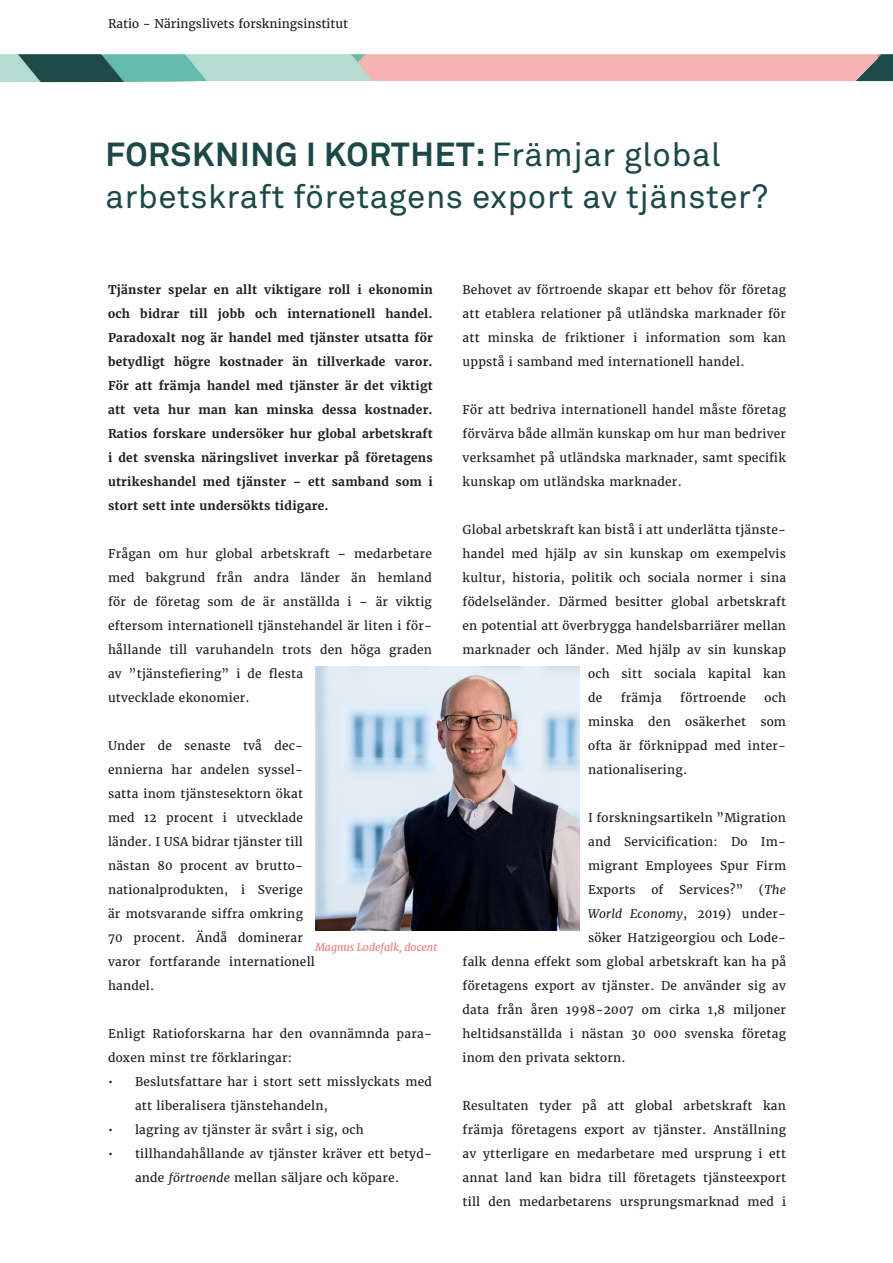
<style>
.page{position:relative;width:893px;height:1263px;background:#fff}
.page>*{position:absolute;margin:0;border:0;box-sizing:border-box;transform-origin:0 0}
.Pull_Quote{font:33px/42px "Akkurat Pro";letter-spacing:.02em;color:#1b4947}
.Body_Text{font:12px/24px "Merriweather";letter-spacing:.02em;color:#231f20;text-align:justify}
.Body_Text-2{font:700 12px/24px "Merriweather";letter-spacing:.02em;color:#231f20;text-align:justify}
.Body_Text-3{font:12px "Merriweather";color:#231f20}
.Body_Text-4{font:italic 12px "Merriweather";letter-spacing:.02em;color:#231f20}
.t1{font:italic 10.5px "Merriweather";color:#ef7773}
.s1{font-weight:700}
.s2{font-style:italic}
.s3{font-style:normal}
</style>
<div class="page">
<img style="left:0;top:54px;width:893px;height:29px">
<img style="left:315px;top:666px;width:264px;height:264px">
<p class="Body_Text-3" style="left:108px;top:16px;width:242px">Ratio - Näringslivets forskningsinstitut</p>
<p class="Pull_Quote" style="left:106px;top:134px;width:664px"><span class="s1">FORSKNING I KORTHET:</span> Främjar global arbetskraft företagens export av tjänster?</p>
<p class="Body_Text-2" style="left:108px;top:277px;width:326px">Tjänster spelar en allt viktigare roll i ekonomin och bidrar till jobb och internationell handel.<br>Paradoxalt nog är handel med tjänster utsatta för betydligt högre kostnader än tillverkade varor.<br>För att främja handel med tjänster är det viktigt att veta hur man kan minska dessa kostnader.<br>Ratios forskare undersöker hur global arbetskraft i det svenska näringslivet inverkar på företagens utrikeshandel med tjänster – ett samband som i stort sett inte undersökts tidigare.</p>
<p class="Body_Text" style="left:108px;top:541px;width:326px;text-align:left">Frågan om hur global arbetskraft – medarbetare med bakgrund från andra länder än hemland för de företag som de är anställda i – är viktig eftersom internationell tjänstehandel är liten i för&shy;hållande till varuhandeln trots den höga graden av ”tjänstefiering” i de flesta<br>utvecklade ekonomier.</p>
<p class="Body_Text" style="left:108px;top:733px;width:208px;text-align:left">Under de senaste två dec&shy;ennierna har andelen syssel&shy;satta inom tjänstesektorn ökat med 12 procent i utvecklade länder. I USA bidrar tjänster till nästan 80 procent av brutto&shy;nationalprodukten, i Sverige är motsvarande siffra omkring<br>70 procent. Ändå dominerar varor fortfarande internationell handel.</p>
<p class="Body_Text" style="left:108px;top:1021px;width:325px">Enligt Ratioforskarna har den ovannämnda para&shy;doxen minst tre förklaringar:</p>
<p class="Body_Text" style="left:135px;top:1069px;width:299px;text-indent:-27px">• Beslutsfattare har i stort sett misslyckats med att liberalisera tjänstehandeln,</p>
<p class="Body_Text" style="left:108px;top:1117px;width:257px">• lagring av tjänster är svårt i sig, och</p>
<p class="Body_Text" style="left:108px;top:1141px;width:326px;text-align:center">• tillhandahållande av tjänster kräver ett betyd&shy;ande <span class="s2">förtroende</span> mellan säljare och köpare.</p>
<p class="t1" style="left:315px;top:940px;width:124px">Magnus Lodefalk, docent</p>
<p class="Body_Text" style="left:463px;top:277px;width:325px">Behovet av förtroende skapar ett behov för företag att etablera relationer på utländska marknader för att minska de friktioner i information som kan uppstå i samband med internationell handel.</p>
<p class="Body_Text" style="left:463px;top:397px;width:325px">För att bedriva internationell handel måste företag förvärva både allmän kunskap om hur man bedriver verksamhet på utländska marknader, samt specifik kunskap om utländska marknader.</p>
<p class="Body_Text" style="left:463px;top:517px;width:325px">Global arbetskraft kan bistå i att underlätta tjänste-</p>
<p class="Body_Text" style="left:463px;top:541px;width:325px">handel med hjälp av sin kunskap om exempelvis</p>
<p class="Body_Text" style="left:463px;top:565px;width:325px">kultur, historia, politik och sociala normer i sina</p>
<p class="Body_Text" style="left:463px;top:589px;width:325px">födelseländer. Därmed besitter global arbetskraft</p>
<p class="Body_Text" style="left:463px;top:613px;width:325px">en potential att överbrygga handelsbarriärer mellan</p>
<p class="Body_Text" style="left:463px;top:637px;width:325px">marknader och länder. Med hjälp av sin kunskap</p>
<p class="Body_Text" style="left:588px;top:661px;width:199px">och sitt sociala kapital kan</p>
<p class="Body_Text" style="left:588px;top:685px;width:16px">de</p>
<p class="Body_Text" style="left:621px;top:685px;width:42px">främja</p>
<p class="Body_Text" style="left:680px;top:685px;width:67px">förtroende</p>
<p class="Body_Text" style="left:588px;top:685px;width:200px;text-indent:176px">och minska den osäkerhet som ofta är förknippad med inter&shy;nationalisering.</p>
<p class="Body_Text" style="left:588px;top:805px;width:200px">I forskningsartikeln ”Migration and Servicification: Do Im&shy;migrant Employees Spur Firm Exports</p>
<p class="Body_Text" style="left:651px;top:877px;width:14px">of</p>
<p class="Body_Text" style="left:679px;top:877px;width:66px">Services?”</p>
<p class="Body_Text-4" style="left:759px;top:881px;width:29px"><span class="s3">(</span>The</p>
<p class="Body_Text-4" style="left:588px;top:905px;width:200px">World Economy<span class="s3">, 2019) under-</span></p>
<p class="Body_Text" style="left:588px;top:925px;width:199px">söker Hatzigeorgiou och Lode-</p>
<p class="Body_Text" style="left:463px;top:949px;width:325px">falk denna effekt som global arbetskraft kan ha på</p>
<p class="Body_Text" style="left:463px;top:973px;width:325px">företagens export av tjänster. De använder sig av</p>
<p class="Body_Text" style="left:463px;top:997px;width:325px">data från åren 1998-2007 om cirka 1,8 miljoner</p>
<p class="Body_Text" style="left:463px;top:1021px;width:325px">heltidsanställda i nästan 30 000 svenska företag</p>
<p class="Body_Text" style="left:463px;top:1045px;width:165px">inom den privata sektorn.</p>
<p class="Body_Text" style="left:463px;top:1093px;width:325px">Resultaten tyder på att global arbetskraft kan främja företagens export av tjänster. Anställning av ytterligare en medarbetare med ursprung i ett annat land kan bidra till företagets tjänsteexport till den medarbetarens ursprungsmarknad med i</p>
</div>
